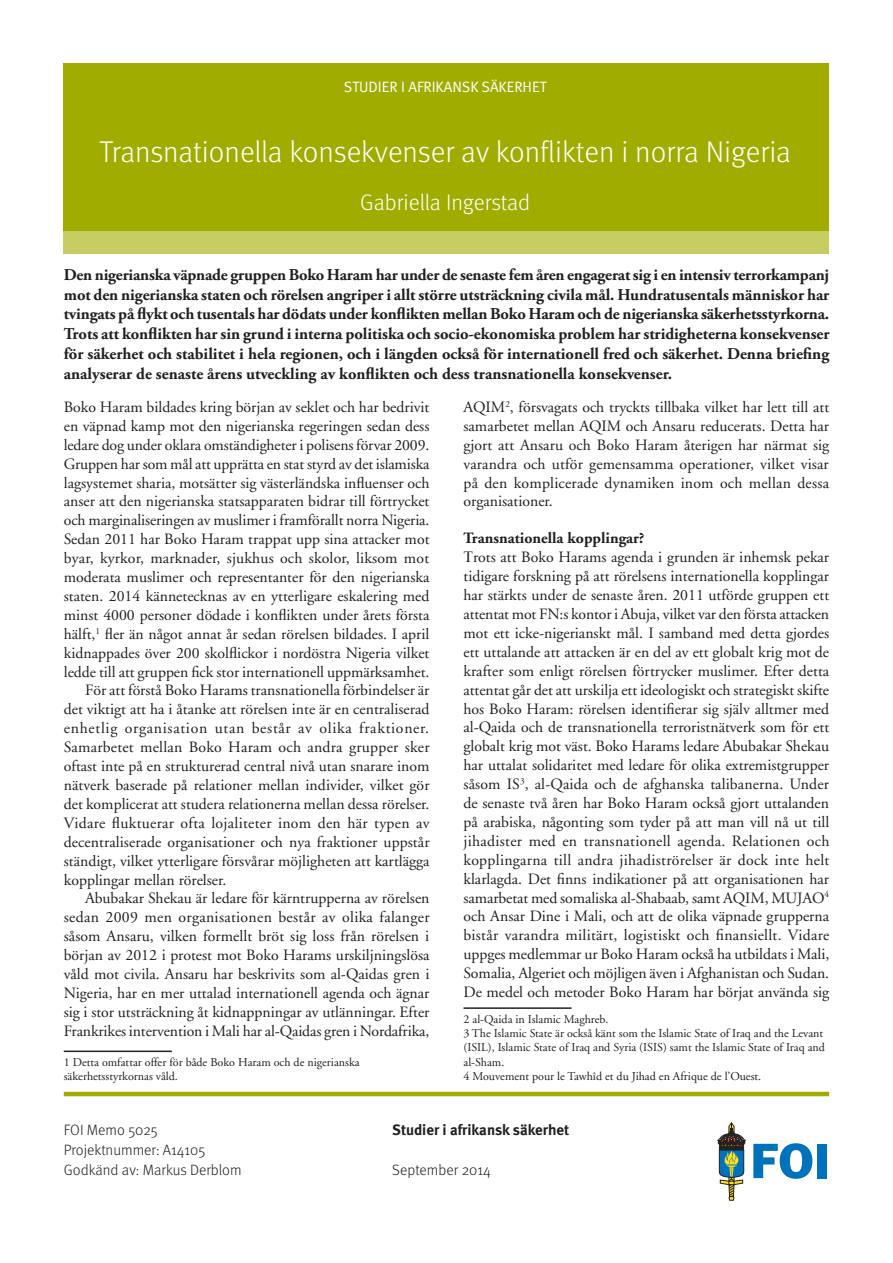
<style>
.page{position:relative;width:893px;height:1263px;background:#fff}
.page>*{position:absolute;margin:0;border:0;box-sizing:border-box;transform-origin:0 0}
.Rubrik_1{font:300 30px "Meta";color:#fff}
.Rubrik_1-2{font:300 22.5px "Meta";letter-spacing:-.005em;color:#fff}
.t1{font:700 16.5px/19.8px "Adobe Garamond Pro";color:#231f20;text-align:justify}
.t2{font:15.75px/18.9px "Adobe Garamond";color:#231f20;text-align:justify}
.t3{font:700 15.75px "Adobe Garamond";color:#231f20}
.Punktsats_2{font:300 15px "Meta";color:#231f20}
.t4{font:15px "Meta Normal";color:#fff}
.Punktsats_2-2{font:700 15px "Meta";color:#231f20}
.t5{font:12px/14.4px "Adobe Garamond";color:#231f20}
.s1{font-family:"Times New Roman"}
</style>
<div class="page">
<svg style="left:753px;top:1143px;width:59px;height:36px"></svg>
<div style="left:818px;top:1144px;width:9px;height:34px;background:#0072bc"></div>
<svg style="left:718px;top:1122px;width:27px;height:78px"></svg>
<div style="left:64px;top:208px;width:765px;height:45px;background:#c5cd63"></div>
<div style="left:64px;top:63px;width:765px;height:167px;background:#a0ad00"></div>
<hr style="left:64px;top:1092px;width:765px;height:4px;background:#a0ad00">
<hr style="left:64px;top:1050px;width:108px;height:2px;background:#231f20">
<hr style="left:463px;top:1007px;width:108px;height:2px;background:#231f20">
<p class="t4" style="left:344px;top:78px;width:204px">STUDIER I AFRIKANSK SÄKERHET</p>
<p class="Rubrik_1" style="left:99px;top:134px;width:693px">Transnationella konsekvenser av konflikten i norra Nigeria</p>
<p class="Rubrik_1-2" style="left:360px;top:190px;width:172px">Gabriella Ingerstad</p>
<p class="t1" style="left:64px;top:265px;width:767px">Den nigerianska väpnade gruppen Boko Haram har under de senaste fem åren engagerat sig i en intensiv terrorkampanj mot den nigerianska staten och rörelsen angriper i allt större utsträckning civila mål. Hundratusentals människor har tvingats på flykt och tusentals har dödats under konflikten mellan Boko Haram och de nigerianska säkerhetsstyrkorna.<br>Trots att konflikten har sin grund i interna politiska och socio-ekonomiska problem har stridigheterna konsekvenser för säkerhet och stabilitet i hela regionen, och i längden också för internationell fred och säkerhet. Denna briefing analyserar de senaste årens utveckling av konflikten och dess transnationella konsekvenser.</p>
<p class="t2" style="left:64px;top:398px;width:367px">Boko Haram bildades kring början av seklet och har bedrivit en väpnad kamp mot den nigerianska regeringen sedan dess ledare dog under oklara omständigheter i polisens förvar 2009.<br>Gruppen har som mål att upprätta en stat styrd av det islamiska lagsystemet sharia, motsätter sig västerländska influenser och anser att den nigerianska statsapparaten bidrar till förtrycket och marginaliseringen av muslimer i framförallt norra Nigeria.<br>Sedan 2011 har Boko Haram trappat upp sina attacker mot byar, kyrkor, marknader, sjukhus och skolor, liksom mot moderata muslimer och representanter för den nigerianska staten. 2014 kännetecknas av en ytterligare eskalering med minst 4000 personer dödade i konflikten under årets första hälft,<sup>1</sup> fler än något annat år sedan rörelsen bildades. I april kidnappades över 200 skolflickor i nordöstra Nigeria vilket ledde till att gruppen fick stor internationell uppmärksamhet.</p>
<p class="t2" style="left:64px;top:681px;width:367px;text-indent:21px">För att förstå Boko Harams transnationella förbindelser är det viktigt att ha i åtanke att rörelsen inte är en centraliserad enhetlig organisation utan består av olika fraktioner.<br>Samarbetet mellan Boko Haram och andra grupper sker oftast inte på en strukturerad central nivå utan snarare inom nätverk baserade på relationer mellan individer, vilket gör det komplicerat att studera relationerna mellan dessa rörelser.<br>Vidare fluktuerar ofta lojaliteter inom den här typen av decentraliserade organisationer och nya fraktioner uppstår ständigt, vilket ytterligare försvårar möjligheten att kartlägga kopplingar mellan rörelser.</p>
<p class="t2" style="left:64px;top:889px;width:367px;text-indent:21px">Abubakar Shekau är ledare för kärntrupperna av rörelsen sedan 2009 men organisationen består av olika falanger såsom Ansaru, vilken formellt bröt sig loss från rörelsen i början av 2012 i protest mot Boko Harams urskiljningslösa våld mot civila. Ansaru har beskrivits som al-Qaidas gren i Nigeria, har en mer uttalad internationell agenda och ägnar sig i stor utsträckning åt kidnappningar av utlänningar. Efter Frankrikes intervention i Mali har al-Qaidas gren i Nordafrika,</p>
<p class="t5" style="left:64px;top:1055px;width:297px">1 Detta omfattar offer för både Boko Haram och de nigerianska säkerhetsstyrkornas våld.</p>
<p class="t2" style="left:463px;top:398px;width:367px">AQIM<sup>2</sup>, försvagats och tryckts tillbaka vilket har lett till att samarbetet mellan AQIM och Ansaru reducerats. Detta har gjort att Ansaru och Boko Haram återigen har närmat sig varandra och utför gemensamma operationer, vilket visar på den komplicerade dynamiken inom och mellan dessa organisationer.</p>
<p class="t3" style="left:463px;top:530px;width:182px">Transnationella kopplingar?</p>
<p class="t2" style="left:463px;top:548px;width:367px"><span class="s1">T</span>rots att Boko Harams agenda i grunden är inhemsk pekar tidigare forskning på att rörelsens internationella kopplingar har stärkts under de senaste åren. 2011 utförde gruppen ett attentat mot FN:s kontor i Abuja, vilket var den första attacken mot ett icke-nigerianskt mål. I samband med detta gjordes ett uttalande att attacken är en del av ett globalt krig mot de krafter som enligt rörelsen förtrycker muslimer. Efter detta attentat går det att urskilja ett ideologiskt och strategiskt skifte hos Boko Haram: rörelsen identifierar sig själv alltmer med al-Qaida och de transnationella terroristnätverk som för ett globalt krig mot väst. Boko Harams ledare Abubakar Shekau har uttalat solidaritet med ledare för olika extremistgrupper såsom IS<sup>3</sup>, al-Qaida och de afghanska talibanerna. Under de senaste två åren har Boko Haram också gjort uttalanden på arabiska, någonting som tyder på att man vill nå ut till jihadister med en transnationell agenda. Relationen och kopplingarna till andra jihadiströrelser är dock inte helt klarlagda. Det finns indikationer på att organisationen har samarbetat med somaliska al-Shabaab, samt AQIM, MUJAO<sup>4 </sup>och Ansar Dine i Mali, och att de olika väpnade grupperna bistår varandra militärt, logistiskt och finansiellt. Vidare uppges medlemmar ur Boko Haram också ha utbildats i Mali, Somalia, Algeriet och möjligen även i Afghanistan och Sudan.<br>De medel och metoder Boko Haram har börjat använda sig</p>
<p class="t5" style="left:463px;top:1012px;width:146px">2 al-Qaida in Islamic Maghreb.</p>
<p class="t5" style="left:463px;top:1026px;width:363px">3 The Islamic State är också känt som the Islamic State of Iraq and the Levant (ISIL), Islamic State of Iraq and Syria (ISIS) samt the Islamic State of Iraq and al-Sham.</p>
<p class="t5" style="left:463px;top:1069px;width:299px">4 Mouvement pour le Tawhîd et du Jihad en Afrique de l’Ouest.</p>
<p class="Punktsats_2" style="left:64px;top:1121px;width:95px">FOI Memo 5025</p>
<p class="Punktsats_2-2" style="left:392px;top:1120px;width:178px">Studier i afrikansk säkerhet</p>
<p class="Punktsats_2" style="left:64px;top:1141px;width:143px">Projektnummer: A14105</p>
<p class="Punktsats_2" style="left:64px;top:1161px;width:179px">Godkänd av: Markus Derblom</p>
<p class="Punktsats_2" style="left:392px;top:1161px;width:100px">September 2014</p>
</div>
